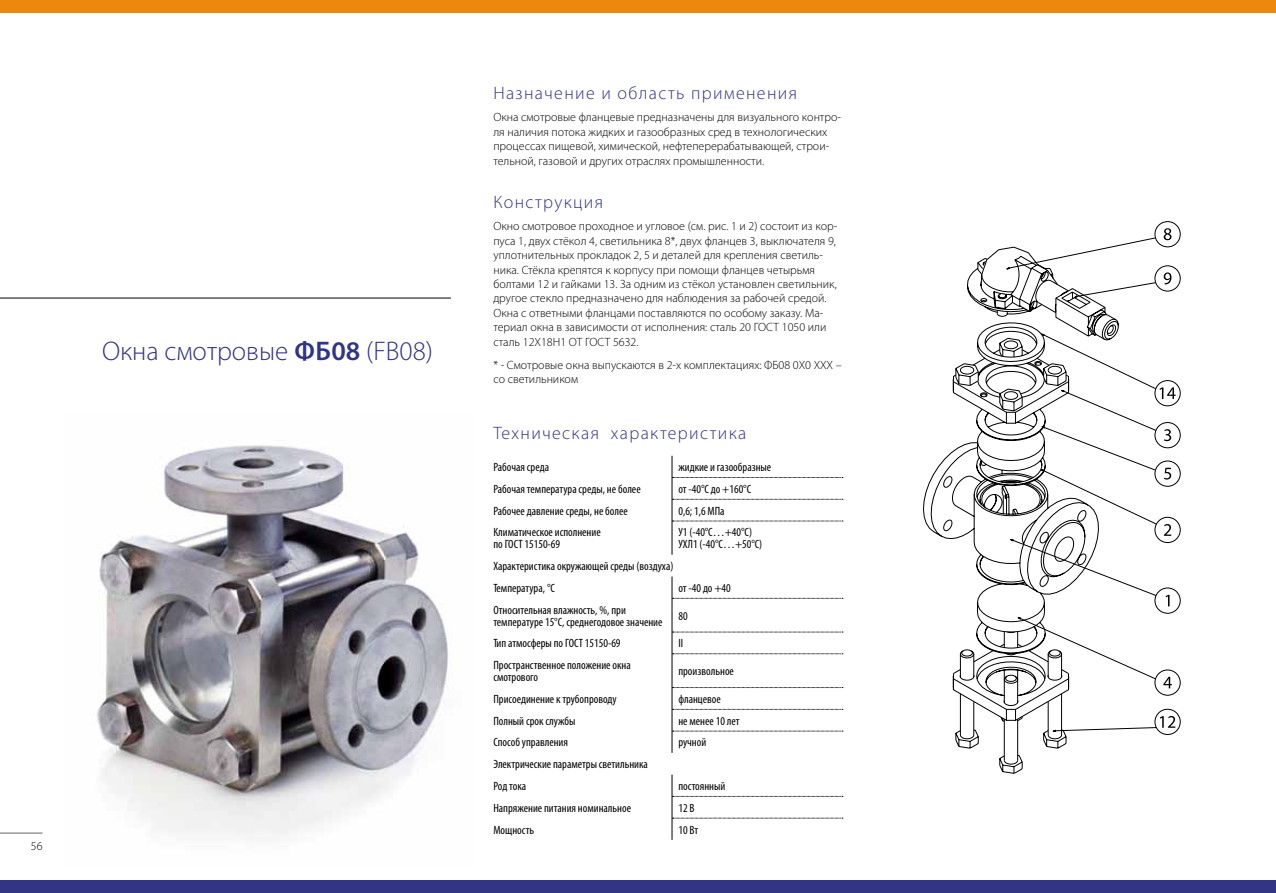
<style>
.page{position:relative;width:1276px;height:893px;background:#fff}
.page>*{position:absolute;margin:0;border:0;box-sizing:border-box;transform-origin:0 0}
.t1{font:300 27px "Myriad Pro";color:#313584}
.t2{font:300 18px "Myriad Pro";letter-spacing:.075em;color:#313584}
.t3{font:300 12px/14.4px "Myriad Pro";color:#000}
.t4{font:condensed 12px/12px "Myriad Pro";color:#000}
.s1{font-weight:600}
</style>
<div class="page">
<img style="left:97px;top:445px;width:351px;height:390px">
<hr style="left:672px;top:521px;width:1px;height:34px;background:#000">
<hr style="left:672px;top:598px;width:1px;height:34px;background:#000">
<hr style="left:672px;top:654px;width:1px;height:34px;background:#000">
<svg style="left:672px;top:456px;width:171px;height:66px"></svg>
<svg style="left:672px;top:576px;width:171px;height:23px"></svg>
<svg style="left:672px;top:632px;width:171px;height:22px"></svg>
<svg style="left:672px;top:687px;width:171px;height:66px"></svg>
<svg style="left:672px;top:775px;width:171px;height:65px"></svg>
<hr style="left:0;top:298px;width:451px;height:1px;background:#000">
<div style="left:1154px;top:709px;width:26px;height:26px;border:1px solid #000;border-radius:50%"></div>
<svg style="left:1163px;top:272px;width:8px;height:12px"></svg>
<div style="left:1154px;top:265px;width:26px;height:27px;border:1px solid #000;border-radius:50%"></div>
<div style="left:1154px;top:380px;width:26px;height:26px;border:1px solid #000;border-radius:50%"></div>
<svg style="left:1163px;top:228px;width:8px;height:12px"></svg>
<div style="left:1154px;top:221px;width:26px;height:26px;border:1px solid #000;border-radius:50%"></div>
<div style="left:1154px;top:587px;width:26px;height:27px;border:1px solid #000;border-radius:50%"></div>
<div style="left:1154px;top:422px;width:26px;height:26px;border:1px solid #000;border-radius:50%"></div>
<svg style="left:1163px;top:677px;width:8px;height:11px"></svg>
<div style="left:1154px;top:669px;width:26px;height:27px;border:1px solid #000;border-radius:50%"></div>
<div style="left:1154px;top:517px;width:26px;height:26px;border:1px solid #000;border-radius:50%"></div>
<div style="left:1154px;top:460px;width:26px;height:27px;border:1px solid #000;border-radius:50%"></div>
<svg style="left:1119px;top:662px;width:37px;height:18px"></svg>
<svg style="left:1119px;top:716px;width:56px;height:17px"></svg>
<svg style="left:1119px;top:282px;width:37px;height:8px"></svg>
<svg style="left:923px;top:248px;width:135px;height:443px"></svg>
<svg style="left:959px;top:284px;width:160px;height:447px"></svg>
<svg style="left:1001px;top:237px;width:155px;height:34px"></svg>
<svg style="left:1004px;top:332px;width:171px;height:274px"></svg>
<svg style="left:954px;top:362px;width:113px;height:412px"></svg>
<hr style="left:0;top:833px;width:43px;height:1px;background:#636363">
<div style="left:0;top:880px;width:1276px;height:13px;background:#313584"></div>
<div style="left:0;top:0;width:1276px;height:13px;background:#eb880e"></div>
<h1 class="t1" style="left:102px;top:337px;width:332px">Окна смотровые <span class="s1">ФБ08</span> (FB08)</h1>
<p class="t3" style="left:31px;top:839px;width:13px">56</p>
<h2 class="t2" style="left:493px;top:83px;width:305px">Назначение и область применения</h2>
<p class="t3" style="left:493px;top:110px;width:349px">Окна смотровые фланцевые предназначены для визуального контро&shy;ля наличия потока жидких и газообразных сред в технологических процессах пищевой, химической, нефтеперерабатывающей, строи&shy;тельной, газовой и других отраслях промышленности.</p>
<h2 class="t2" style="left:493px;top:192px;width:111px">Конструкция</h2>
<p class="t3" style="left:493px;top:219px;width:345px">Окно смотровое проходное и угловое (см. рис. 1 и 2) состоит из кор&shy;пуса 1, двух стёкол 4, светильника 8*, двух фланцев 3, выключателя 9, уплотнительных прокладок 2, 5 и деталей для крепления светиль&shy;ника. Стёкла крепятся к корпусу при помощи фланцев четырьмя болтами 12 и гайками 13. За одним из стёкол установлен светильник, другое стекло предназначено для наблюдения за рабочей средой.<br>Окна с ответными фланцами поставляются по особому заказу. Ма&shy;териал окна в зависимости от исполнения: сталь 20 ГОСТ 1050 или сталь 12X18Н1 ОТ ГОСТ 5632.</p>
<p class="t3" style="left:493px;top:358px;width:350px">* - Смотровые окна выпускаются в 2-х комплектациях: ФБ08 0X0 XXX – со светильником</p>
<h2 class="t2" style="left:493px;top:423px;width:255px">Техническая характеристика</h2>
<p class="t4" style="left:493px;top:461px;width:57px">Рабочая среда</p>
<p class="t4" style="left:678px;top:461px;width:94px">жидкие и газообразные</p>
<p class="t4" style="left:493px;top:483px;width:149px">Рабочая температура среды, не более</p>
<p class="t4" style="left:678px;top:483px;width:74px">от -40°С до +160°С</p>
<p class="t4" style="left:493px;top:504px;width:136px">Рабочее давление среды, не более</p>
<p class="t4" style="left:678px;top:504px;width:48px">0,6; 1,6 МПа</p>
<p class="t4" style="left:493px;top:526px;width:109px">Климатическое исполнение по ГОСТ 15150-69</p>
<p class="t4" style="left:678px;top:526px;width:85px">У1 (-40°С…+40°С)<br>УХЛ1 (-40°С…+50°С)</p>
<p class="t4" style="left:493px;top:555px;width:182px;line-height:21.8px">Характеристика окружающей среды (воздуха)<br>Температура, °С</p>
<p class="t4" style="left:678px;top:582px;width:54px">от -40 до +40</p>
<p class="t4" style="left:493px;top:604px;width:171px">Относительная влажность, %, при температуре 15°С, среднегодовое значение</p>
<p class="t4" style="left:678px;top:610px;width:11px">80</p>
<p class="t4" style="left:493px;top:637px;width:129px">Тип атмосферы по ГОСТ 15150-69</p>
<p class="t4" style="left:678px;top:637px;width:6px">II</p>
<p class="t4" style="left:493px;top:659px;width:139px">Пространственное положение окна смотрового</p>
<p class="t4" style="left:678px;top:665px;width:57px">произвольное</p>
<p class="t4" style="left:493px;top:693px;width:125px">Присоединение к трубопроводу</p>
<p class="t4" style="left:678px;top:693px;width:44px">фланцевое</p>
<p class="t4" style="left:493px;top:715px;width:83px">Полный срок службы</p>
<p class="t4" style="left:678px;top:715px;width:63px">не менее 10 лет</p>
<p class="t4" style="left:493px;top:736px;width:76px">Способ управления</p>
<p class="t4" style="left:678px;top:736px;width:29px">ручной</p>
<p class="t4" style="left:493px;top:753px;width:156px;line-height:21.8px">Электрические параметры светильника<br>Род тока</p>
<p class="t4" style="left:678px;top:780px;width:48px">постоянный</p>
<p class="t4" style="left:493px;top:802px;width:139px">Напряжение питания номинальное</p>
<p class="t4" style="left:678px;top:802px;width:18px">12 В</p>
<p class="t4" style="left:493px;top:823px;width:42px">Мощность</p>
<p class="t4" style="left:678px;top:823px;width:21px">10 Вт</p>
</div>
